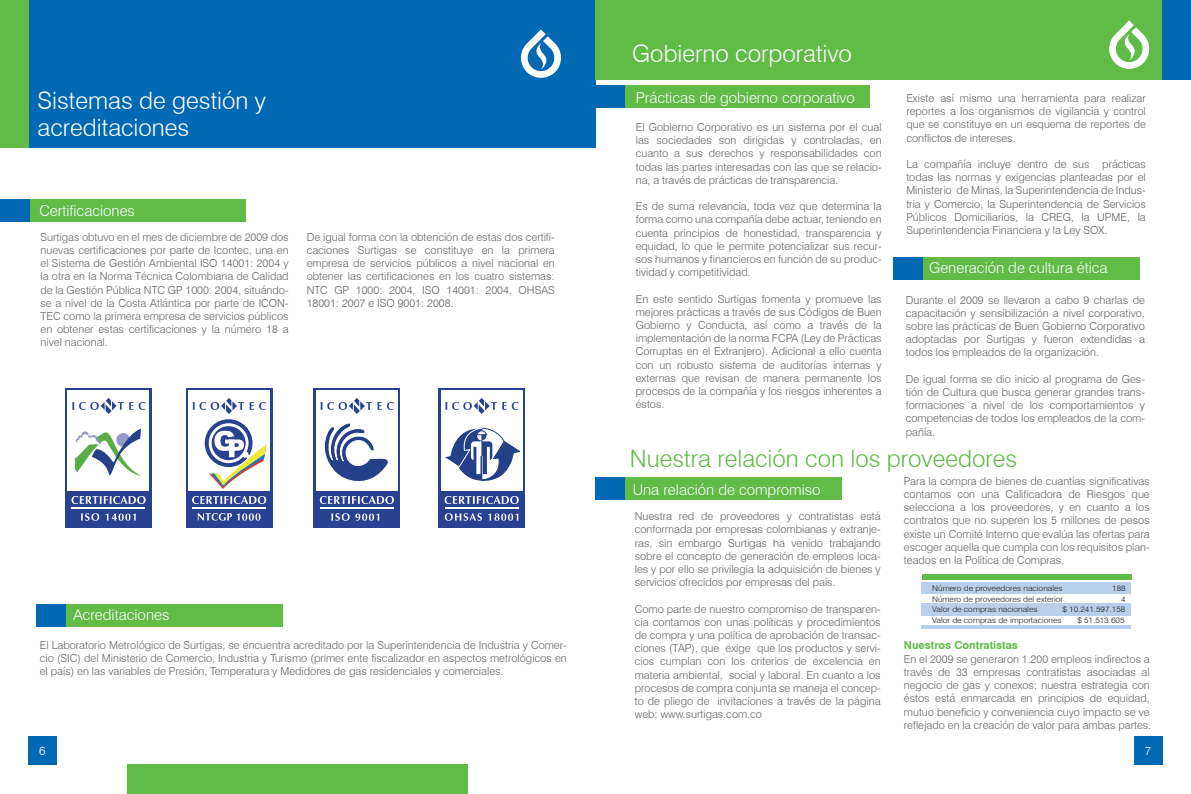
<style>
.page{position:relative;width:1191px;height:794px;background:#fff}
.page>*{position:absolute;margin:0;border:0;box-sizing:border-box;transform-origin:0 0}
.t1{font:300 24px/27px "Swiss 721 BT";color:#fff}
.t2{font:300 24px "Swiss 721 BT";color:#60bb47}
.t3{font:300 15px "Swiss 721 BT";color:#fff}
.t4{font:300 12px "Swiss 721 BT";color:#fff}
.t5{font:300 11px/13.2px "Swiss 721 BT";color:#636366;text-align:justify}
.t6{font:300 7.9px "Swiss 721 BT";color:#231f20;scale:1.07 1}
.s1{font-weight:700;color:#60bb47}
</style>
<div class="page">
<div style="left:622px;top:478px;width:219px;height:22px;background:#60bb47"></div>
<div style="left:595px;top:478px;width:30px;height:22px;background:#0168b3"></div>
<div style="left:622px;top:86px;width:248px;height:22px;background:#60bb47"></div>
<div style="left:595px;top:86px;width:30px;height:22px;background:#0168b3"></div>
<div style="left:0;top:0;width:595px;height:148px;background:#0168b3"></div>
<div style="left:0;top:0;width:29px;height:148px;background:#60bb47"></div>
<svg style="left:521px;top:29px;width:40px;height:49px"></svg>
<div style="left:1134px;top:736px;width:28px;height:29px;background:#0168b3"></div>
<div style="left:28px;top:736px;width:29px;height:29px;background:#0168b3"></div>
<div style="left:595px;top:0;width:596px;height:80px;background:#60bb47"></div>
<div style="left:186px;top:388px;width:86px;height:140px;background:#284191"></div>
<div style="left:188px;top:390px;width:82px;height:100px;background:#fff"></div>
<svg style="left:192px;top:496px;width:74px;height:8px"></svg>
<svg style="left:198px;top:513px;width:62px;height:7px"></svg>
<hr style="left:192px;top:507px;width:74px;height:2px;background:#fff">
<svg style="left:193px;top:398px;width:74px;height:91px"></svg>
<div style="left:65px;top:388px;width:87px;height:140px;background:#284191"></div>
<div style="left:68px;top:390px;width:81px;height:100px;background:#fff"></div>
<hr style="left:72px;top:507px;width:73px;height:2px;background:#fff">
<svg style="left:72px;top:398px;width:61px;height:16px"></svg>
<svg style="left:139px;top:402px;width:6px;height:8px"></svg>
<svg style="left:71px;top:496px;width:75px;height:8px"></svg>
<svg style="left:74px;top:429px;width:67px;height:47px"></svg>
<svg style="left:81px;top:513px;width:18px;height:8px"></svg>
<svg style="left:105px;top:513px;width:31px;height:8px"></svg>
<div style="left:438px;top:388px;width:87px;height:140px;background:#284191"></div>
<div style="left:441px;top:390px;width:81px;height:100px;background:#fff"></div>
<hr style="left:445px;top:507px;width:73px;height:2px;background:#fff">
<svg style="left:445px;top:398px;width:61px;height:16px"></svg>
<svg style="left:512px;top:402px;width:6px;height:8px"></svg>
<svg style="left:444px;top:496px;width:75px;height:8px"></svg>
<svg style="left:445px;top:513px;width:37px;height:8px"></svg>
<svg style="left:488px;top:513px;width:30px;height:8px"></svg>
<svg style="left:445px;top:427px;width:75px;height:54px"></svg>
<div style="left:313px;top:388px;width:87px;height:140px;background:#284191"></div>
<div style="left:316px;top:390px;width:81px;height:100px;background:#fff"></div>
<hr style="left:320px;top:507px;width:73px;height:2px;background:#fff">
<svg style="left:320px;top:398px;width:74px;height:16px"></svg>
<svg style="left:320px;top:496px;width:74px;height:8px"></svg>
<svg style="left:331px;top:513px;width:48px;height:8px"></svg>
<svg style="left:324px;top:423px;width:64px;height:59px"></svg>
<div style="left:28px;top:200px;width:218px;height:22px;background:#60bb47"></div>
<div style="left:0;top:200px;width:30px;height:22px;background:#0168b3"></div>
<div style="left:64px;top:604px;width:218px;height:22px;background:#60bb47"></div>
<div style="left:36px;top:604px;width:30px;height:22px;background:#0168b3"></div>
<div style="left:921px;top:257px;width:218px;height:22px;background:#60bb47"></div>
<div style="left:893px;top:257px;width:30px;height:22px;background:#0168b3"></div>
<svg style="left:1109px;top:20px;width:41px;height:49px"></svg>
<div style="left:1162px;top:0;width:29px;height:80px;background:#0168b3"></div>
<div style="left:127px;top:765px;width:341px;height:29px;background:#60bb47"></div>
<div style="left:921px;top:582px;width:210px;height:12px;background:#b8d0eb"></div>
<div style="left:921px;top:603px;width:210px;height:13px;background:#b8d0eb"></div>
<hr style="left:921px;top:625px;width:210px;height:4px;background:#b8d0eb">
<div style="left:922px;top:574px;width:209px;height:6px;background:#60bb47"></div>
<p class="t1" style="left:38px;top:87px;width:230px">Sistemas de gestión y acreditaciones</p>
<p class="t3" style="left:39px;top:202px;width:97px">Certificaciones</p>
<p class="t5" style="left:41px;top:230px;width:250px">Surtigas obtuvo en el mes de diciembre de 2009 dos nuevas certificaciones por parte de Icontec, una en el Sistema de Gestión Ambiental ISO 14001: 2004 y la otra en la Norma Técnica Colombiana de Calidad de la Gestión Pública NTC GP 1000: 2004, situándo&shy;se a nivel de la Costa Atlántica por parte de ICON-TEC como la primera empresa de servicios públicos en obtener estas certificaciones y la número 18 a nivel nacional.</p>
<p class="t5" style="left:307px;top:230px;width:250px">De igual forma con la obtención de estas dos certifi&shy;caciones Surtigas se constituye en la primera empresa de servicios públicos a nivel nacional en obtener las certificaciones en los cuatro sistemas:<br>NTC GP 1000: 2004, ISO 14001: 2004, OHSAS 18001: 2007 e ISO 9001: 2008.</p>
<p class="t3" style="left:73px;top:606px;width:98px">Acreditaciones</p>
<p class="t5" style="left:40px;top:638px;width:528px">El Laboratorio Metrológico de Surtigas, se encuentra acreditado por la Superintendencia de Industria y Comer&shy;cio (SIC) del Ministerio de Comercio, Industria y Turismo (primer ente fiscalizador en aspectos metrológicos en el país) en las variables de Presión, Temperatura y Medidores de gas residenciales y comerciales.</p>
<p class="t1" style="left:632px;top:40px;width:221px">Gobierno corporativo</p>
<p class="t3" style="left:636px;top:88px;width:221px">Prácticas de gobierno corporativo</p>
<p class="t5" style="left:636px;top:120px;width:247px">El Gobierno Corporativo es un sistema por el cual las sociedades son dirigidas y controladas, en cuanto a sus derechos y responsabilidades con todas las partes interesadas con las que se relacio&shy;na, a través de prácticas de transparencia.</p>
<p class="t5" style="left:636px;top:200px;width:247px">Es de suma relevancia, toda vez que determina la forma como una compañía debe actuar, teniendo en cuenta principios de honestidad, transparencia y equidad, lo que le permite potencializar sus recur&shy;sos humanos y financieros en función de su produc&shy;tividad y competitividad.</p>
<p class="t5" style="left:636px;top:292px;width:247px">En este sentido Surtigas fomenta y promueve las mejores prácticas a través de sus Códigos de Buen Gobierno y Conducta, así como a través de la implementación de la norma FCPA (Ley de Prácticas Corruptas en el Extranjero). Adicional a ello cuenta con un robusto sistema de auditorías internas y externas que revisan de manera permanente los procesos de la compañía y los riesgos inherentes a éstos.</p>
<p class="t5" style="left:906px;top:91px;width:241px">Existe así mismo una herramienta para realizar reportes a los organismos de vigilancia y control que se constituye en un esquema de reportes de conflictos de intereses.</p>
<p class="t5" style="left:906px;top:157px;width:241px">La compañía incluye dentro de sus prácticas todas las normas y exigencias planteadas por el Ministerio de Minas, la Superintendencia de Indus&shy;tria y Comercio, la Superintendencia de Servicios Públicos Domiciliarios, la CREG, la UPME, la Superintendencia Financiera y la Ley SOX.</p>
<p class="t3" style="left:929px;top:259px;width:180px">Generación de cultura ética</p>
<p class="t5" style="left:905px;top:293px;width:240px">Durante el 2009 se llevaron a cabo 9 charlas de capacitación y sensibilización a nivel corporativo, sobre las prácticas de Buen Gobierno Corporativo adoptadas por Surtigas y fueron extendidas a todos los empleados de la organización.</p>
<p class="t5" style="left:905px;top:372px;width:241px">De igual forma se dio inicio al programa de Ges&shy;tión de Cultura que busca generar grandes trans&shy;formaciones a nivel de los comportamientos y competencias de todos los empleados de la com&shy;pañía.</p>
<p class="t2" style="left:630px;top:443px;width:389px">Nuestra relación con los proveedores</p>
<p class="t3" style="left:633px;top:480px;width:189px">Una relación de compromiso</p>
<p class="t5" style="left:635px;top:509px;width:247px">Nuestra red de proveedores y contratistas está conformada por empresas colombianas y extranje&shy;ras, sin embargo Surtigas ha venido trabajando sobre el concepto de generación de empleos loca&shy;les y por ello se privilegia la adquisición de bienes y servicios ofrecidos por empresas del país.</p>
<p class="t5" style="left:635px;top:602px;width:247px">Como parte de nuestro compromiso de transparen&shy;cia contamos con unas políticas y procedimientos de compra y una política de aprobación de transac&shy;ciones (TAP), que exige que los productos y servi&shy;cios cumplan con los criterios de excelencia en materia ambiental, social y laboral. En cuanto a los procesos de compra conjunta se maneja el concep&shy;to de pliego de invitaciones a través de la página web: www.surtigas.com.co</p>
<p class="t5" style="left:904px;top:474px;width:247px">Para la compra de bienes de cuantías significativas contamos con una Calificadora de Riesgos que selecciona a los proveedores, y en cuanto a los contratos que no superen los 5 millones de pesos existe un Comité Interno que evalúa las ofertas para escoger aquella que cumpla con los requisitos plan&shy;teados en la Política de Compras.</p>
<p class="t6" style="left:932px;top:583px;width:123px">Número de proveedores nacionales</p>
<p class="t6" style="left:1112px;top:583px;width:14px">188</p>
<p class="t6" style="left:932px;top:594px;width:124px">Número de proveedores del exterior</p>
<p class="t6" style="left:1121px;top:594px;width:6px">4</p>
<p class="t6" style="left:932px;top:604px;width:100px">Valor de compras nacionales</p>
<p class="t6" style="left:1062px;top:604px;width:60px">$ 10.241.597.158</p>
<p class="t6" style="left:932px;top:615px;width:123px">Valor de compras de importaciones</p>
<p class="t6" style="left:1077px;top:615px;width:45px">$ 51.513.605</p>
<p class="t5" style="left:904px;top:639px;width:249px;text-align:left"><span class="s1">Nuestros Contratistas<br></span>En el 2009 se generaron 1.200 empleos indirectos a través de 33 empresas contratistas asociadas al negocio de gas y conexos; nuestra estrategia con éstos está enmarcada en principios de equidad, mutuo beneficio y conveniencia cuyo impacto se ve reflejado en la creación de valor para ambas partes.</p>
<p class="t4" style="left:39px;top:743px;width:8px">6</p>
<p class="t4" style="left:1145px;top:743px;width:8px">7</p>
</div>
